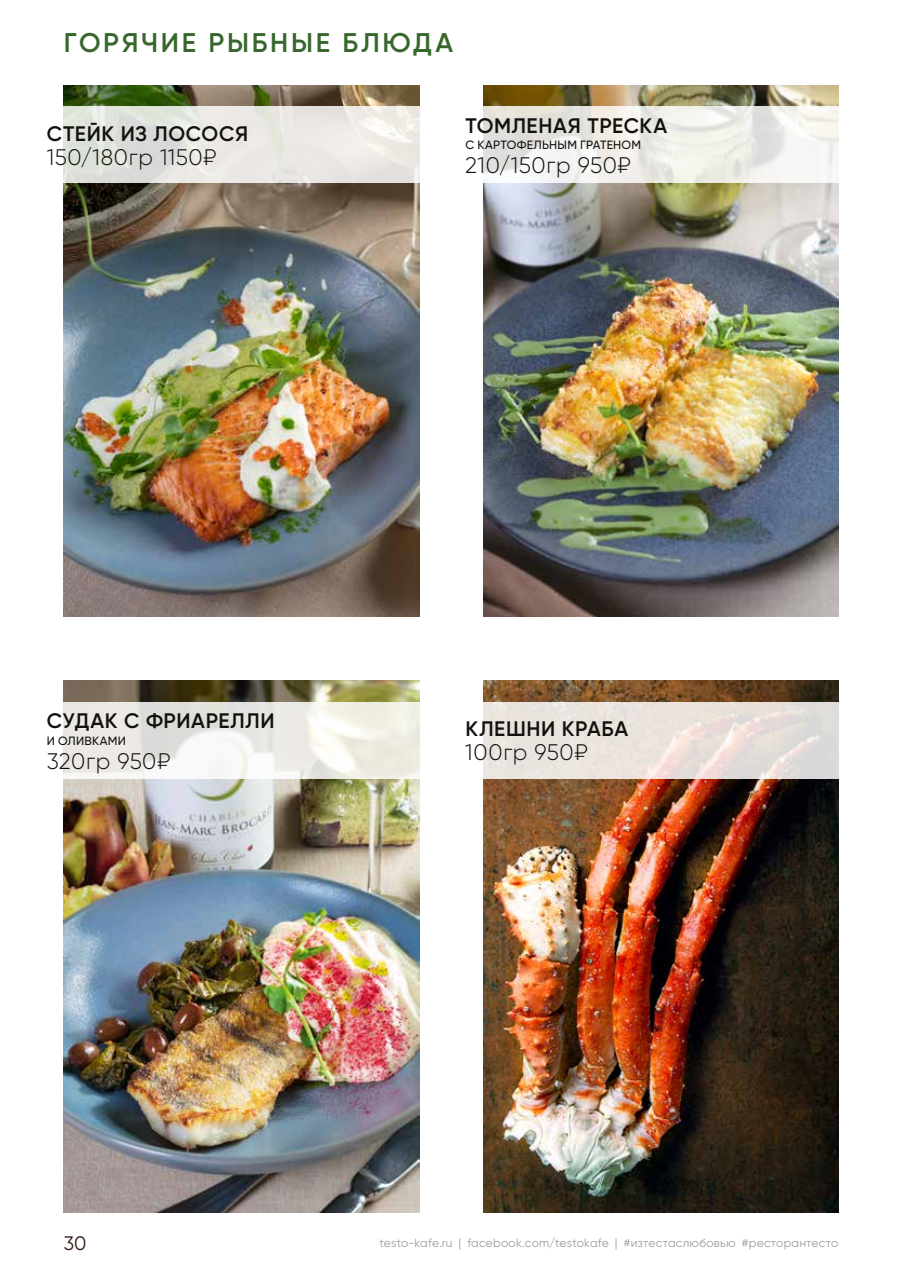
<style>
.page{position:relative;width:915px;height:1276px;background:#fff}
.page>*{position:absolute;margin:0;border:0;box-sizing:border-box;transform-origin:0 0}
.t1{font:600 27px "Gilroy";letter-spacing:.1em;color:#37672c}
.t2{font:300 22.5px "Gilroy";letter-spacing:.025em;color:#12110c}
.t3{font:600 21px "Gilroy";letter-spacing:.025em;color:#12110c}
.t4{font:19.5px "Gilroy";color:#2d1813}
.t5{font:12px "Gilroy";letter-spacing:.015em;color:#9d9d9c}
.t6{font:500 12px "Gilroy";letter-spacing:.02em;color:#12110c}
</style>
<div class="page">
<img style="left:64px;top:85px;width:355px;height:532px">
<img style="left:64px;top:680px;width:355px;height:532px">
<img style="left:483px;top:85px;width:355px;height:532px">
<img style="left:483px;top:680px;width:355px;height:532px">
<svg style="left:63px;top:106px;width:357px;height:77px;fill:#e9e7e3"></svg>
<svg style="left:63px;top:702px;width:357px;height:76px;fill:#eceae5"></svg>
<svg style="left:483px;top:106px;width:356px;height:77px"></svg>
<svg style="left:483px;top:702px;width:356px;height:76px;fill:#eae3dd"></svg>
<h1 class="t1" style="left:64px;top:26px;width:390px">ГОРЯЧИЕ РЫБНЫЕ БЛЮДА</h1>
<h3 class="t3" style="left:47px;top:121px;width:202px">СТЕЙК ИЗ ЛОСОСЯ</h3>
<h2 class="t2" style="left:47px;top:143px;width:171px">150/180гр 1150₽</h2>
<h3 class="t3" style="left:465px;top:112px;width:203px">ТОМЛЕНАЯ ТРЕСКА</h3>
<p class="t6" style="left:465px;top:138px;width:177px">С КАРТОФЕЛЬНЫМ ГРАТЕНОМ</p>
<h2 class="t2" style="left:465px;top:152px;width:167px">210/150гр 950₽</h2>
<h3 class="t3" style="left:47px;top:708px;width:229px">СУДАК С ФРИАРЕЛЛИ</h3>
<p class="t6" style="left:47px;top:733px;width:81px">И ОЛИВКАМИ</p>
<h2 class="t2" style="left:47px;top:747px;width:125px">320гр 950₽</h2>
<h3 class="t3" style="left:465px;top:716px;width:164px">КЛЕШНИ КРАБА</h3>
<h2 class="t2" style="left:465px;top:739px;width:124px">100гр 950₽</h2>
<h3 class="t4" style="left:64px;top:1231px;width:24px">30</h3>
<p class="t5" style="left:379px;top:1235px;width:460px">testo-kafe.ru | facebook.com/testokafe | #изтестаслюбовью #ресторантесто</p>
</div>
